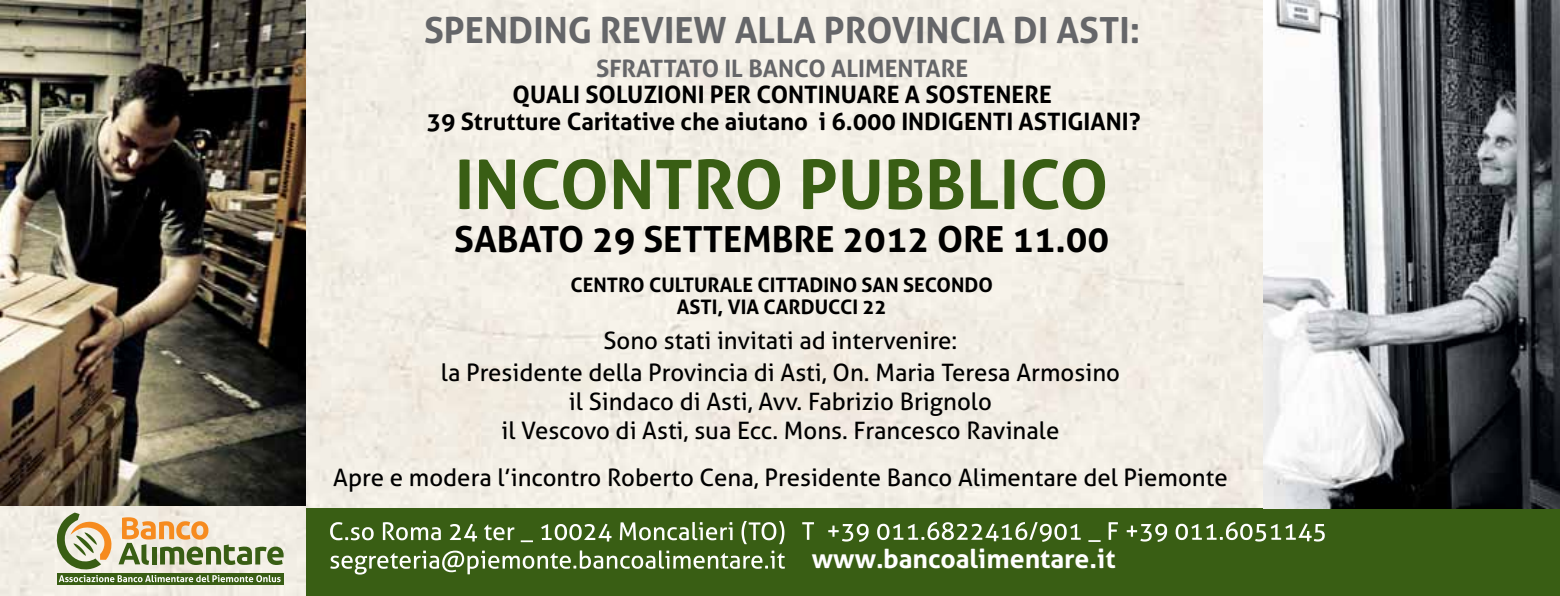
<style>
.page{position:relative;width:1560px;height:596px;background:#fff}
.page>*{position:absolute;margin:0;border:0;box-sizing:border-box;transform-origin:0 0}
.t1{font:700 68px "Aller";color:#395e14}
.t2{font:700 36px "Aller";color:#656669}
.t3{font:700 36px "Aller";color:#000}
.t4{font:700 26.2px "Aller";color:#fff}
.t5{font:24px/32.8px "Aller";color:#000;text-align:center}
.t6{font:700 24px "Aller";color:#000}
.t7{font:700 24px "Aller";color:#656669}
.t8{font:700 20px/22px "Aller";color:#000;text-align:center}
</style>
<div class="page">
<div style="left:0;top:0;width:1263px;height:595px;background:#f3efe6"></div>
<div style="left:306px;top:508px;width:1253px;height:87px;background:#395e14"></div>
<svg style="left:57px;top:581px;width:226px;height:3px"></svg>
<svg style="left:56px;top:512px;width:227px;height:69px"></svg>
<svg style="left:330px;top:550px;width:454px;height:24px"></svg>
<svg style="left:802px;top:522px;width:522px;height:19px"></svg>
<svg style="left:330px;top:520px;width:454px;height:24px"></svg>
<img style="left:1263px;top:0;width:296px;height:508px">
<img style="left:0;top:0;width:305px;height:505px">
<h2 class="t2" style="left:424px;top:8px;width:717px">SPENDING REVIEW ALLA PROVINCIA DI ASTI:</h2>
<p class="t7" style="left:596px;top:53px;width:373px">SFRATTATO IL BANCO ALIMENTARE</p>
<p class="t6" style="left:512px;top:79px;width:540px">QUALI SOLUZIONI PER CONTINUARE A SOSTENERE</p>
<p class="t6" style="left:426px;top:107px;width:715px">39 Strutture Caritative che aiutano i 6.000 INDIGENTI ASTIGIANI?</p>
<h1 class="t1" style="left:454px;top:142px;width:655px">INCONTRO PUBBLICO</h1>
<h2 class="t3" style="left:454px;top:217px;width:656px">SABATO 29 SETTEMBRE 2012 ORE 11.00</h2>
<p class="t8" style="left:570px;top:274px;width:424px">CENTRO CULTURALE CITTADINO SAN SECONDO<br>ASTI, VIA CARDUCCI 22</p>
<p class="t5" style="left:441px;top:323px;width:680px">Sono stati invitati ad intervenire:<br>la Presidente della Provincia di Asti, On. Maria Teresa Armosino</p>
<p class="t5" style="left:501px;top:387px;width:559px;line-height:28.8px">il Sindaco di Asti, Avv. Fabrizio Brignolo<br>il Vescovo di Asti, sua Ecc. Mons. Francesco Ravinale</p>
<p class="t5" style="left:333px;top:460px;width:895px">Apre e modera l’incontro Roberto Cena, Presidente Banco Alimentare del Piemonte</p>
<p class="t4" style="left:811px;top:542px;width:305px">www.bancoalimentare.it</p>
</div>
